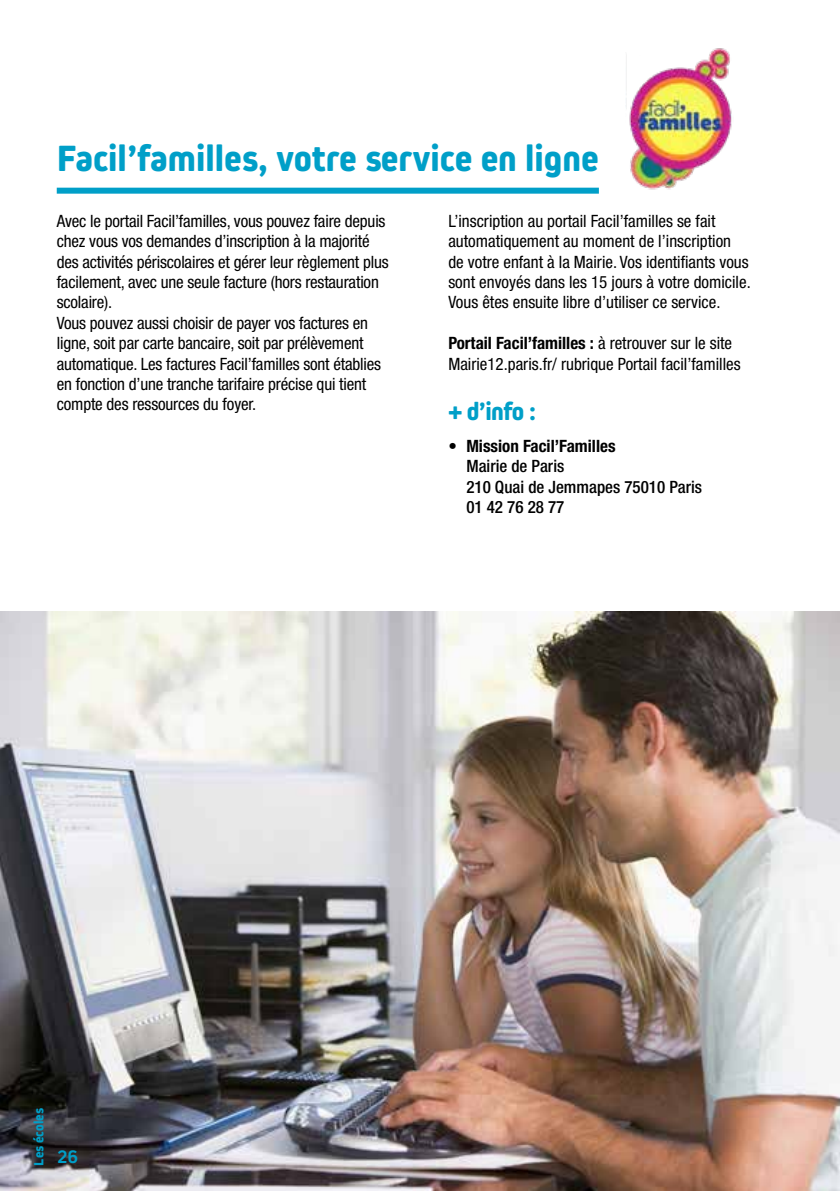
<style>
.page{position:relative;width:840px;height:1191px;background:#fff}
.page>*{position:absolute;margin:0;border:0;box-sizing:border-box;transform-origin:0 0}
.t1{font:800 38px "Kiro";color:#009fc8}
.t2{font:800 26px "Kiro";color:#009fc8}
.t3{font:700 20px "Kiro";color:#009fc8}
.t4{font:condensed 17px/20.4px "Helvetica Neue LT Pro";letter-spacing:-.01em;color:#000}
.t5{font:500 condensed 17px/20.4px "Helvetica Neue LT Pro";color:#000}
.t6{font:800 14px "Kiro";color:#009fc8}
.s1{font-weight:700}
.s2{font-weight:400}
</style>
<div class="page">
<img style="left:0;top:611px;width:839px;height:580px">
<img style="left:626px;top:48px;width:106px;height:142px">
<div style="left:57px;top:188px;width:541px;height:6px;background:#009fc8"></div>
<h1 class="t1" style="left:57px;top:136px;width:543px">Facil’familles, votre service en ligne</h1>
<p class="t4" style="left:57px;top:210px;width:333px">Avec le portail Facil’familles, vous pouvez faire depuis chez vous vos demandes d’inscription à la majorité des activités périscolaires et gérer leur règlement plus facilement, avec une seule facture (hors restauration scolaire).<br>Vous pouvez aussi choisir de payer vos factures en ligne, soit par carte bancaire, soit par prélèvement automatique. Les factures Facil’familles sont établies en fonction d’une tranche tarifaire précise qui tient compte des ressources du foyer.</p>
<p class="t4" style="left:448px;top:210px;width:304px">L’inscription au portail Facil’familles se fait automatiquement au moment de l’inscription de votre enfant à la Mairie. Vos identifiants vous sont envoyés dans les 15 jours à votre domicile.<br>Vous êtes ensuite libre d’utiliser ce service.</p>
<p class="t4" style="left:448px;top:333px;width:293px"><span class="s1">Portail Facil’familles :</span> à retrouver sur le site<br>Mairie12.paris.fr/ rubrique Portail facil’familles</p>
<h2 class="t2" style="left:448px;top:396px;width:89px">+ d’info :</h2>
<p class="t5" style="left:466px;top:435px;width:237px;text-indent:-18px"><span class="s2">•</span> <span class="s1">Mission Facil’Familles<br></span>Mairie de Paris<br>210 Quai de Jemmapes 75010 Paris<br>01 42 76 28 77</p>
<p class="t6" style="left:31px;top:1165px;width:58px;rotate:-90deg">Les écoles</p>
<p class="t3" style="left:57px;top:1144px;width:23px">26</p>
</div>
